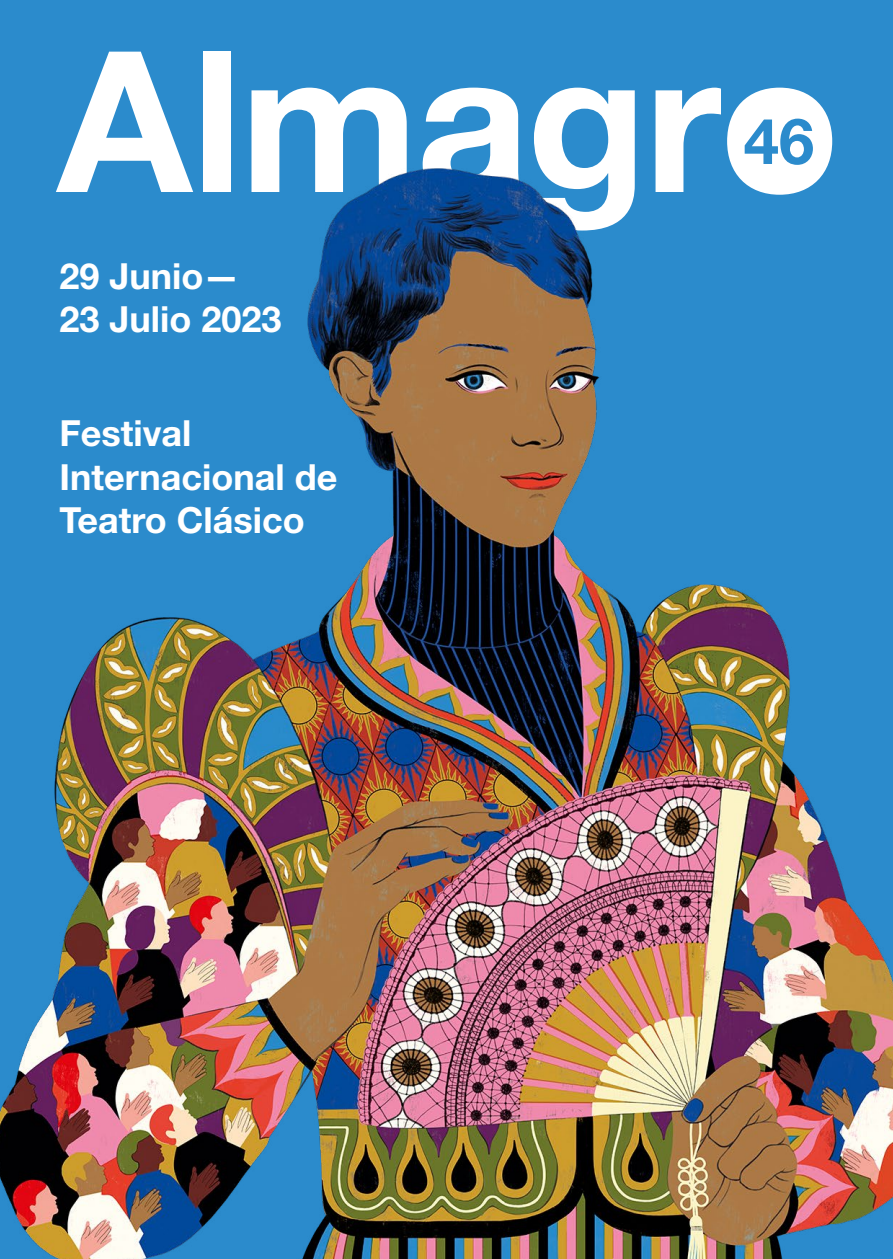
<style>
.page{position:relative;width:893px;height:1259px;background:#2b8bcc}
.page>*{position:absolute;margin:0;border:0;box-sizing:border-box;transform-origin:0 0}
.t1{font:700 196.5px "Helvetica Neue LT Std";letter-spacing:-.01em;color:#fff}
.t2{font:700 63.6px "Helvetica Neue LT Std";color:#2b8bcc}
.t3{font:700 36px/43.2px "Helvetica Neue LT Std";color:#fff}
</style>
<div class="page">
<img style="left:0;top:168px;width:893px;height:1091px">
<svg style="left:735px;top:99px;width:88px;height:84px"></svg>
<h1 class="t1" style="left:57px;top:0;width:784px">Almagro</h1>
<h2 class="t2" style="left:744px;top:102px;width:72px">46</h2>
<p class="t3" style="left:60px;top:253px;width:224px">29 Junio—<br>23 Julio 2023</p>
<p class="t3" style="left:60px;top:411px;width:279px">Festival<br>Internacional de<br>Teatro Clásico</p>
</div>
